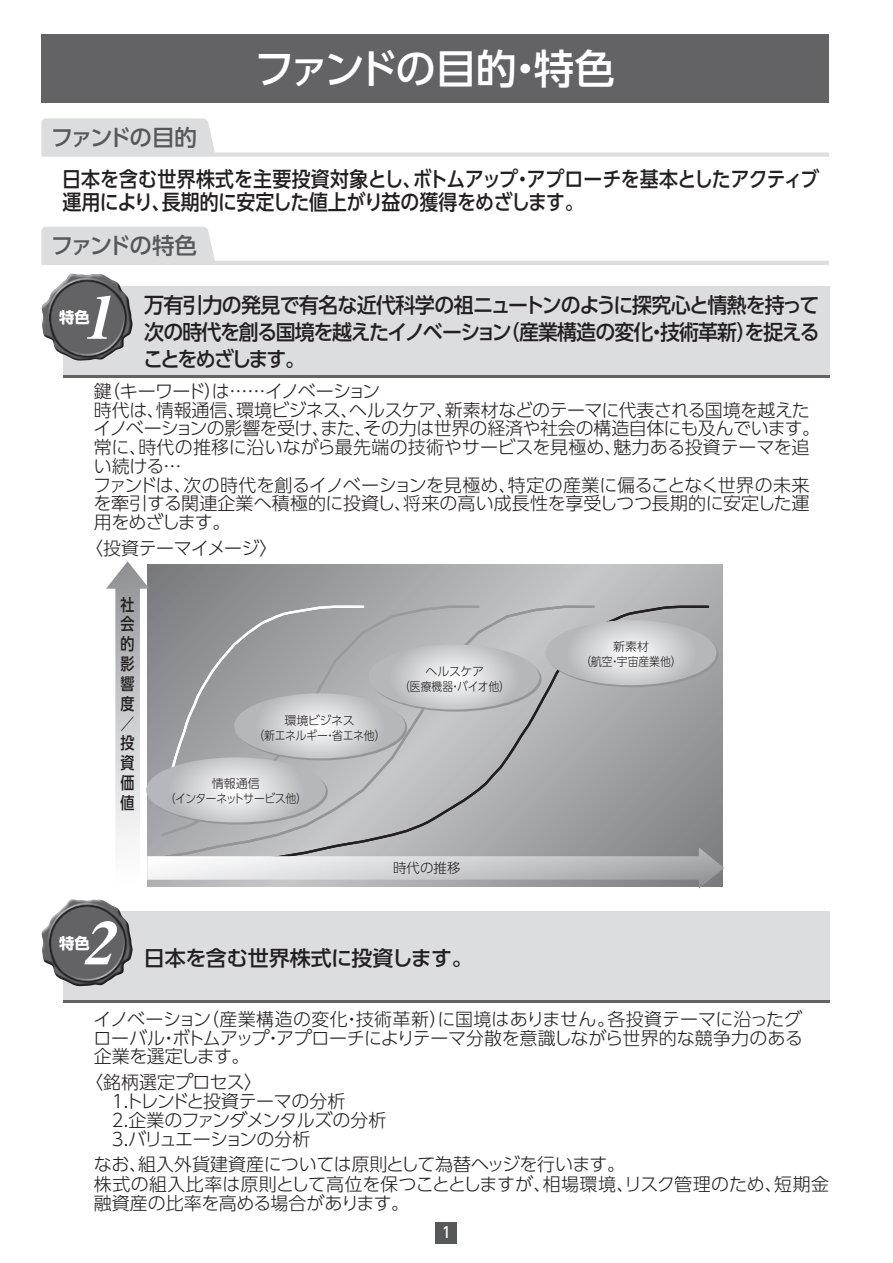
<style>
.page{position:relative;width:893px;height:1263px;background:#fff}
.page>*{position:absolute;margin:0;border:0;box-sizing:border-box;transform-origin:0 0}
.t1{font:italic 58.5px "Midashi Min Pr 5 MA31";color:#fff;scale:1.04 1}
.t2{font:500 40.5px "UD Shin Go Pro";letter-spacing:-.06em;color:#fff}
.t3{font:500 22.5px "UD Shin Go Pro";letter-spacing:-.095em;color:#57585a}
.t4{font:500 21px/27px "UD Shin Go Pro";letter-spacing:-.04em;color:#231f20;text-align:justify;scale:.95 1}
.t5{font:500 21px/22.5px "UD Shin Go Pro";letter-spacing:-.01em;color:#231f20;scale:.9 1}
.t6{font:500 21px "UD Shin Go Pro";letter-spacing:-.015em;color:#231f20}
.t7{font:300 18px/18.8px "UD Shin Go Pro";letter-spacing:-.02em;color:#231f20}
.t8{font:500 16.5px/19.8px "UD Shin Go Pro";color:#231f20;text-align:justify;scale:.85 1}
.t9{font:700 15.3px "UD Shin Go Pro";color:#fff}
.t10{font:500 15px "UD Shin Go Pro";color:#fff;scale:.9 1}
.t11{font:300 13.5px "UD Shin Go Pro";color:#231f20}
.t12{font:300 12px/15px "UD Shin Go Pro";letter-spacing:-.02em;color:#231f20;text-align:center}
.t13{font:300 12px/15px "UD Shin Go Pro";color:#231f20;text-align:center}
</style>
<div class="page">
<div style="left:436px;top:1222px;width:21px;height:21px;background:#57585a"></div>
<div style="left:41px;top:35px;width:788px;height:68px;background:#636366"></div>
<svg style="left:41px;top:118px;width:788px;height:39px"></svg>
<svg style="left:41px;top:227px;width:788px;height:38px"></svg>
<div style="left:63px;top:286px;width:766px;height:92px;background:#dcdddf"></div>
<hr style="left:63px;top:375px;width:766px;height:3px;background:#636366">
<img style="left:41px;top:274px;width:92px;height:87px">
<svg style="left:106px;top:561px;width:618px;height:328px"></svg>
<div style="left:63px;top:912px;width:766px;height:91px;background:#dcdddf"></div>
<hr style="left:63px;top:1000px;width:766px;height:3px;background:#636366">
<img style="left:41px;top:899px;width:92px;height:87px">
<h2 class="t2" style="left:254px;top:36px;width:362px">ファンドの目的・特色</h2>
<p class="t3" style="left:51px;top:119px;width:147px">ファンドの目的</p>
<p class="t5" style="left:62px;top:167px;width:843px">日本を含む世界株式を主要投資対象とし、ボトムアップ・アプローチを基本としたアクティブ運用により、長期的に安定した値上がり益の獲得をめざします。</p>
<p class="t3" style="left:51px;top:228px;width:148px">ファンドの特色</p>
<h1 class="t1" style="left:82px;top:272px;width:49px">1</h1>
<p class="t4" style="left:143px;top:291px;width:714px">万有引力の発見で有名な近代科学の祖ニュートンのように探究心と情熱を持って次の時代を創る国境を越えたイノベーション（産業構造の変化・技術革新）を捉えることをめざします。</p>
<p class="t7" style="left:93px;top:381px;width:729px">鍵（キーワード）は……イノベーション<br>時代は、情報通信、環境ビジネス、ヘルスケア、新素材などのテーマに代表される国境を越えたイノベーションの影響を受け、また、その力は世界の経済や社会の構造自体にも及んでいます。常に、時代の推移に沿いながら最先端の技術やサービスを見極め、魅力ある投資テーマを追い続ける…<br>ファンドは、次の時代を創るイノベーションを見極め、特定の産業に偏ることなく世界の未来を牽引する関連企業へ積極的に投資し、将来の高い成長性を享受しつつ長期的に安定した運用をめざします。</p>
<p class="t7" style="left:85px;top:538px;width:194px">〈投資テーマイメージ〉</p>
<p class="t9" style="left:59px;top:305px;width:32px">特色</p>
<p class="t8" style="left:121px;top:594px;width:18px">社会的影響度／投資価値</p>
<p class="t12" style="left:253px;top:713px;width:133px">環境ビジネス<br>（新エネルギー・省エネ他）</p>
<p class="t12" style="left:165px;top:776px;width:144px">情報通信<br>（インターネットサービス他）</p>
<p class="t12" style="left:399px;top:663px;width:112px">ヘルスケア<br>（医療機器・バイオ他）</p>
<h1 class="t1" style="left:82px;top:897px;width:49px">2</h1>
<p class="t9" style="left:59px;top:930px;width:32px">特色</p>
<p class="t11" style="left:393px;top:857px;width:69px">時代の推移</p>
<p class="t6" style="left:144px;top:941px;width:330px">日本を含む世界株式に投資します。</p>
<p class="t13" style="left:580px;top:638px;width:103px">新素材<br>（航空・宇宙産業他）</p>
<p class="t7" style="left:93px;top:1009px;width:711px;text-align:justify">イノベーション（産業構造の変化・技術革新）に国境はありません。各投資テーマに沿ったグローバル・ボトムアップ・アプローチによりテーマ分散を意識しながら世界的な競争力のある企業を選定します。</p>
<p class="t7" style="left:112px;top:1072px;width:276px;text-indent:-27px">〈銘柄選定プロセス〉<br>1.トレンドと投資テーマの分析<br>2.企業のファンダメンタルズの分析<br>3.バリュエーションの分析</p>
<p class="t7" style="left:94px;top:1154px;width:737px;line-height:19.5px">なお、組入外貨建資産については原則として為替ヘッジを行います。<br>株式の組入比率は原則として高位を保つこととしますが、相場環境、リスク管理のため、短期金融資産の比率を高める場合があります。</p>
<p class="t10" style="left:442px;top:1220px;width:11px">1</p>
</div>
